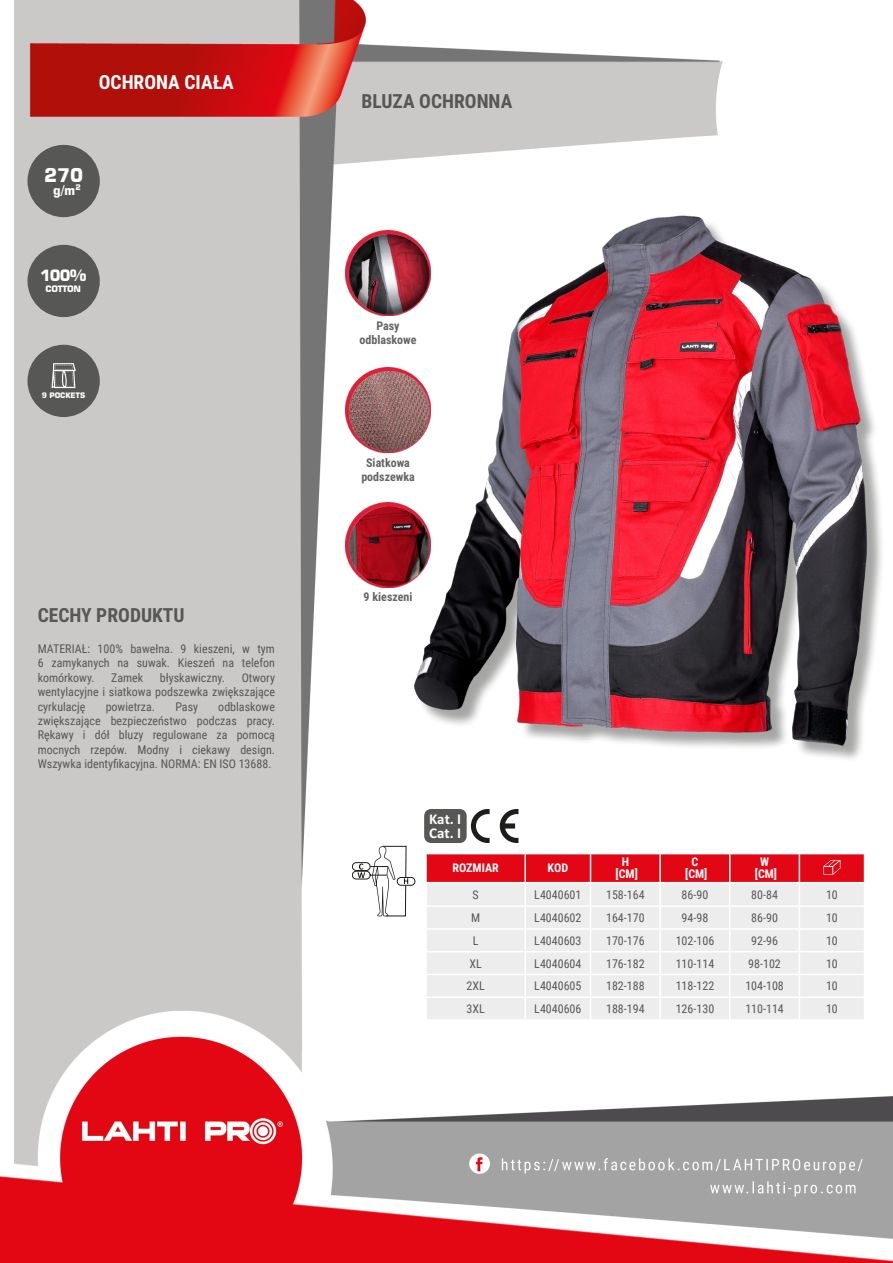
<style>
.page{position:relative;width:893px;height:1263px;background:#fff}
.page>*{position:absolute;margin:0;border:0;box-sizing:border-box;transform-origin:0 0}
.Lewo_bez_dzielenia{font:700 19.5px "Roboto Condensed";color:#575756}
.MateriaĹ__CECHY{font:700 19.5px "Roboto Condensed";color:#575756}
.Center{font:700 19.5px "Roboto Condensed";color:#fff}
.t1{font:700 18.75px "Square 721 BT";color:#fff}
.t2{font:700 15.45px "Square 721 BT";color:#fff}
.t3{font:700 15px/13.8px "Calibri Profix";color:#fff}
.t4{font:700 13.05px "Square 721 BT";color:#fff}
.Opisy{font:12px/14.4px "Roboto Condensed";color:#575756;text-align:justify}
.Center-2{font:12px "Roboto Condensed";color:#575756}
.Indeks{font:12px "Roboto Condensed";color:#575756}
.Ĺšrodek{font:700 12px/14.4px "Roboto Condensed";color:#646463;text-align:center}
.Ĺšrodek__wymuszenie{font:700 12px "Roboto Condensed";color:#fff}
.Tabelka_nagĹ_Ăłwek{font:700 12px "Roboto Condensed";color:#fff}
.Ĺšrodek_bez_dzieleni{font:700 12px "Roboto Condensed";color:#fff}
.t5{font:700 8.85px "Square 721 BT";letter-spacing:-.05em;color:#fff}
.t6{font:700 7.5px "Square 721 BT";letter-spacing:-.02em;color:#fff}
</style>
<div class="page">
<img style="left:0;top:0;width:893px;height:1263px">
<div style="left:27px;top:145px;width:73px;height:72px;background:#575756;border-radius:50%"></div>
<div style="left:27px;top:245px;width:73px;height:72px;background:#575756;border-radius:50%"></div>
<div style="left:27px;top:345px;width:73px;height:72px;background:#575756;border-radius:50%"></div>
<div style="left:417px;top:218px;width:468px;height:545px;background:#1d1d1b;opacity:.4"></div>
<img style="left:414px;top:216px;width:453px;height:529px">
<div style="left:352px;top:862px;width:18px;height:9px;background:#fff;border:1px solid #1d1d1b;border-radius:4px"></div>
<div style="left:352px;top:871px;width:18px;height:8px;background:#fff;border:1px solid #1d1d1b;border-radius:4px"></div>
<svg style="left:397px;top:877px;width:18px;height:8px"></svg>
<svg style="left:358px;top:846px;width:50px;height:70px"></svg>
<hr style="left:425px;top:854px;width:2px;height:28px;background:#fff">
<hr style="left:425px;top:883px;width:2px;height:22px;background:#fff">
<hr style="left:425px;top:907px;width:2px;height:21px;background:#fff">
<hr style="left:425px;top:930px;width:2px;height:21px;background:#fff">
<hr style="left:425px;top:952px;width:2px;height:22px;background:#fff">
<hr style="left:425px;top:975px;width:2px;height:21px;background:#fff">
<hr style="left:425px;top:998px;width:2px;height:21px;background:#fff">
<hr style="left:425px;top:853px;width:100px;height:1px;background:#fff">
<hr style="left:425px;top:882px;width:100px;height:1px;background:#fff">
<hr style="left:425px;top:905px;width:100px;height:2px;background:#fff">
<hr style="left:425px;top:928px;width:100px;height:2px;background:#fff">
<hr style="left:425px;top:951px;width:100px;height:1px;background:#fff">
<hr style="left:425px;top:974px;width:100px;height:1px;background:#fff">
<hr style="left:425px;top:996px;width:100px;height:2px;background:#fff">
<hr style="left:425px;top:1019px;width:100px;height:2px;background:#fff">
<hr style="left:525px;top:1019px;width:65px;height:2px;background:#fff">
<hr style="left:590px;top:1019px;width:70px;height:2px;background:#fff">
<hr style="left:660px;top:1019px;width:70px;height:2px;background:#fff">
<hr style="left:730px;top:1019px;width:69px;height:2px;background:#fff">
<hr style="left:799px;top:1019px;width:66px;height:2px;background:#fff">
<svg style="left:426px;top:853px;width:439px;height:166px;background:#ecc9cb"></svg>
<div style="left:424px;top:809px;width:43px;height:34px;background:#575756;border-radius:7px"></div>
<svg style="left:500px;top:809px;width:18px;height:34px"></svg>
<svg style="left:471px;top:809px;width:19px;height:34px"></svg>
<svg style="left:52px;top:363px;width:24px;height:25px"></svg>
<img style="left:345px;top:231px;width:86px;height:85px">
<img style="left:345px;top:502px;width:86px;height:85px">
<img style="left:345px;top:368px;width:86px;height:85px">
<p class="Center" style="left:99px;top:69px;width:137px">OCHRONA CIAŁA</p>
<p class="t1" style="left:44px;top:163px;width:41px">270</p>
<p class="t4" style="left:53px;top:182px;width:29px">g/m<sup>2</sup></p>
<p class="t2" style="left:40px;top:266px;width:48px">100%</p>
<p class="t5" style="left:46px;top:284px;width:37px">COTTON</p>
<p class="t6" style="left:42px;top:390px;width:45px">9 POCKETS</p>
<p class="MateriaĹ__CECHY" style="left:38px;top:601px;width:148px">CECHY PRODUKTU</p>
<p class="Opisy" style="left:38px;top:641px;width:239px">MATERIAŁ: 100% bawełna. 9 kieszeni, w tym 6 zamykanych na suwak. Kieszeń na telefon komórkowy.</p>
<p class="Opisy" style="left:111px;top:670px;width:34px">Zamek</p>
<p class="Opisy" style="left:160px;top:670px;width:67px">błyskawiczny.</p>
<p class="Opisy" style="left:38px;top:670px;width:239px;text-indent:204px">Otwory wentylacyjne i siatkowa podszewka zwiększające cyrkulację</p>
<p class="Opisy" style="left:38px;top:699px;width:239px;text-indent:181px">odblaskowe zwiększające bezpieczeństwo podczas pracy.<br>Rękawy i dół bluzy regulowane za pomocą mocnych rzepów. Modny i ciekawy design.<br>Wszywka identyfikacyjna. NORMA: EN ISO 13688.</p>
<p class="Opisy" style="left:106px;top:699px;width:51px">powietrza.</p>
<p class="Opisy" style="left:175px;top:699px;width:24px">Pasy</p>
<p class="Lewo_bez_dzielenia" style="left:361px;top:88px;width:152px">BLUZA OCHRONNA</p>
<p class="Ĺšrodek" style="left:360px;top:318px;width:59px">Pasy odblaskowe</p>
<p class="Ĺšrodek" style="left:361px;top:455px;width:55px">Siatkowa podszewka</p>
<p class="Ĺšrodek" style="left:364px;top:589px;width:50px">9 kieszeni</p>
<p class="t3" style="left:429px;top:811px;width:34px">Kat. I<br>Cat. I</p>
<p class="Tabelka_nagĹ_Ăłwek" style="left:452px;top:860px;width:48px">ROZMIAR</p>
<p class="Tabelka_nagĹ_Ăłwek" style="left:548px;top:860px;width:22px">KOD</p>
<p class="Ĺšrodek_bez_dzieleni" style="left:622px;top:854px;width:9px">H</p>
<p class="Ĺšrodek__wymuszenie" style="left:616px;top:866px;width:24px">[CM]</p>
<p class="Ĺšrodek_bez_dzieleni" style="left:691px;top:854px;width:8px">C</p>
<p class="Ĺšrodek__wymuszenie" style="left:685px;top:866px;width:24px">[CM]</p>
<p class="Ĺšrodek_bez_dzieleni" style="left:760px;top:854px;width:10px">W</p>
<p class="Ĺšrodek__wymuszenie" style="left:755px;top:866px;width:24px">[CM]</p>
<p class="Center-2" style="left:472px;top:886px;width:8px">S</p>
<p class="Indeks" style="left:534px;top:886px;width:49px">L4040601</p>
<p class="Center-2" style="left:606px;top:886px;width:40px">158-164</p>
<p class="Center-2" style="left:682px;top:886px;width:28px">86-90</p>
<p class="Center-2" style="left:751px;top:886px;width:28px">80-84</p>
<p class="Center-2" style="left:826px;top:886px;width:13px">10</p>
<p class="Center-2" style="left:471px;top:909px;width:11px">M</p>
<p class="Indeks" style="left:534px;top:909px;width:49px">L4040602</p>
<p class="Center-2" style="left:606px;top:909px;width:40px">164-170</p>
<p class="Center-2" style="left:682px;top:909px;width:28px">94-98</p>
<p class="Center-2" style="left:751px;top:909px;width:28px">86-90</p>
<p class="Center-2" style="left:826px;top:909px;width:13px">10</p>
<p class="Center-2" style="left:473px;top:932px;width:7px">L</p>
<p class="Indeks" style="left:534px;top:932px;width:49px">L4040603</p>
<p class="Center-2" style="left:606px;top:932px;width:40px">170-176</p>
<p class="Center-2" style="left:676px;top:932px;width:40px">102-106</p>
<p class="Center-2" style="left:751px;top:932px;width:28px">92-96</p>
<p class="Center-2" style="left:826px;top:932px;width:13px">10</p>
<p class="Center-2" style="left:469px;top:955px;width:14px">XL</p>
<p class="Indeks" style="left:534px;top:955px;width:49px">L4040604</p>
<p class="Center-2" style="left:606px;top:955px;width:40px">176-182</p>
<p class="Center-2" style="left:676px;top:955px;width:40px">110-114</p>
<p class="Center-2" style="left:748px;top:955px;width:34px">98-102</p>
<p class="Center-2" style="left:826px;top:955px;width:13px">10</p>
<p class="Center-2" style="left:466px;top:978px;width:20px">2XL</p>
<p class="Indeks" style="left:534px;top:978px;width:49px">L4040605</p>
<p class="Center-2" style="left:606px;top:978px;width:40px">182-188</p>
<p class="Center-2" style="left:676px;top:978px;width:40px">118-122</p>
<p class="Center-2" style="left:745px;top:978px;width:40px">104-108</p>
<p class="Center-2" style="left:826px;top:978px;width:13px">10</p>
<p class="Center-2" style="left:466px;top:1000px;width:20px">3XL</p>
<p class="Indeks" style="left:534px;top:1000px;width:49px">L4040606</p>
<p class="Center-2" style="left:606px;top:1000px;width:40px">188-194</p>
<p class="Center-2" style="left:676px;top:1000px;width:40px">126-130</p>
<p class="Center-2" style="left:745px;top:1000px;width:40px">110-114</p>
<p class="Center-2" style="left:826px;top:1000px;width:13px">10</p>
</div>
